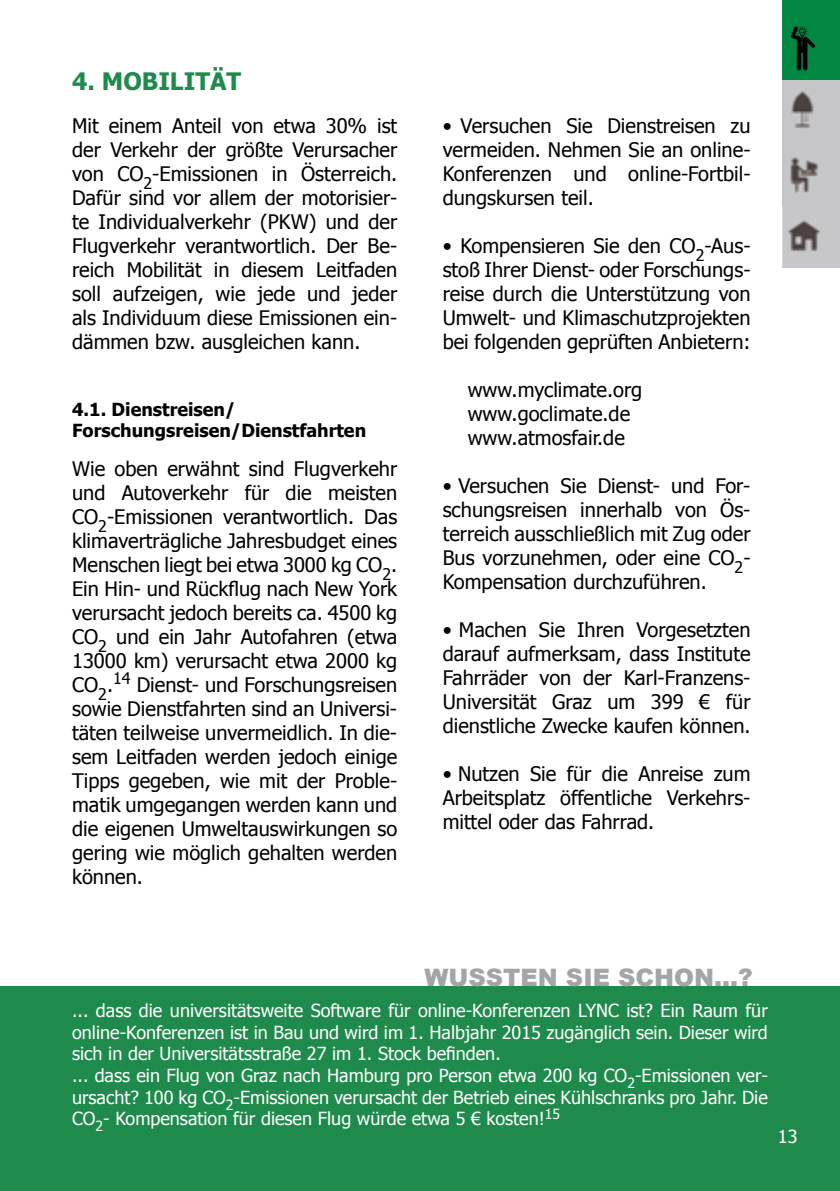
<style>
.page{position:relative;width:840px;height:1191px;background:#fff}
.page>*{position:absolute;margin:0;border:0;box-sizing:border-box;transform-origin:0 0}
.t1{font:900 24px "Arial";color:#a3a5a8}
.t2{font:700 24px "Tahoma";color:#1e8b4c}
.t3{font:20px/24px "Tahoma";color:#000;text-align:justify}
.t4{font:18px/21.6px "Tahoma";color:#fff}
.t5{font:700 18px/21.6px "Tahoma";color:#000}
</style>
<div class="page">
<img style="left:782px;top:80px;width:57px;height:125px">
<svg style="left:782px;top:205px;width:57px;height:63px;background:#b5b3b5"></svg>
<svg style="left:782px;top:0;width:57px;height:80px;background:#007a3b"></svg>
<div style="left:0;top:986px;width:839px;height:205px;background:#1e8b4c"></div>
<p class="t2" style="left:72px;top:65px;width:170px">4. MOBILITÄT</p>
<p class="t3" style="left:72px;top:113px;width:326px">Mit einem Anteil von etwa 30% ist der Verkehr der größte Verursacher von CO<sub>2</sub>-Emissionen in Österreich.<br>Dafür sind vor allem der motorisier&shy;te Individualverkehr (PKW) und der Flugverkehr verantwortlich. Der Be&shy;reich Mobilität in diesem Leitfaden soll aufzeigen, wie jede und jeder als Individuum diese Emissionen ein&shy;dämmen bzw. ausgleichen kann.</p>
<p class="t5" style="left:72px;top:397px;width:295px">4.1. Dienstreisen/<br>Forschungsreisen/Dienstfahrten</p>
<p class="t3" style="left:72px;top:456px;width:326px">Wie oben erwähnt sind Flugverkehr und Autoverkehr für die meisten CO<sub>2</sub>-Emissionen verantwortlich. Das klimaverträgliche Jahresbudget eines Menschen liegt bei etwa 3000 kg CO<sub>2</sub>.<br>Ein Hin- und Rückflug nach New York verursacht jedoch bereits ca. 4500 kg CO<sub>2</sub> und ein Jahr Autofahren (etwa 13000 km) verursacht etwa 2000 kg CO<sub>2</sub>.<sup>14</sup> Dienst- und Forschungsreisen sowie Dienstfahrten sind an Universi&shy;täten teilweise unvermeidlich. In die&shy;sem Leitfaden werden jedoch einige Tipps gegeben, wie mit der Proble&shy;matik umgegangen werden kann und die eigenen Umweltauswirkungen so gering wie möglich gehalten werden können.</p>
<p class="t3" style="left:442px;top:113px;width:309px">• Versuchen Sie Dienstreisen zu vermeiden. Nehmen Sie an online-Konferenzen und online-Fortbil&shy;dungskursen teil.</p>
<p class="t3" style="left:442px;top:233px;width:309px">• Kompensieren Sie den CO<sub>2</sub>-Aus&shy;stoß Ihrer Dienst- oder Forschungs&shy;reise durch die Unterstützung von Umwelt- und Klimaschutzprojekten bei folgenden geprüften Anbietern:</p>
<p class="t3" style="left:467px;top:377px;width:176px;text-align:left">www.myclimate.org www.goclimate.de www.atmosfair.de</p>
<p class="t3" style="left:442px;top:473px;width:309px">• Versuchen Sie Dienst- und For&shy;schungsreisen innerhalb von Ös&shy;terreich ausschließlich mit Zug oder Bus vorzunehmen, oder eine CO<sub>2</sub>- Kompensation durchzuführen.</p>
<p class="t3" style="left:442px;top:617px;width:309px">• Machen Sie Ihren Vorgesetzten darauf aufmerksam, dass Institute Fahrräder von der Karl-Franzens-Universität Graz um 399 € für dienstliche Zwecke kaufen können.</p>
<p class="t3" style="left:442px;top:761px;width:309px">• Nutzen Sie für die Anreise zum Arbeitsplatz öffentliche Verkehrs&shy;mittel oder das Fahrrad.</p>
<p class="t1" style="left:424px;top:960px;width:329px">WUSSTEN SIE SCHON...?</p>
<p class="t4" style="left:72px;top:999px;width:697px">... dass die universitätsweite Software für online-Konferenzen LYNC ist? Ein Raum für online-Konferenzen ist in Bau und wird im 1. Halbjahr 2015 zugänglich sein. Dieser wird sich in der Universitätsstraße 27 im 1. Stock befinden.<br>... dass ein Flug von Graz nach Hamburg pro Person etwa 200 kg CO<sub>2</sub>-Emissionen ver&shy;ursacht? 100 kg CO<sub>2</sub>-Emissionen verursacht der Betrieb eines Kühlschranks pro Jahr. Die CO<sub>2</sub>- Kompensation für diesen Flug würde etwa 5 € kosten!<sup>15</sup></p>
<p class="t4" style="left:777px;top:1124px;width:21px">13</p>
</div>
